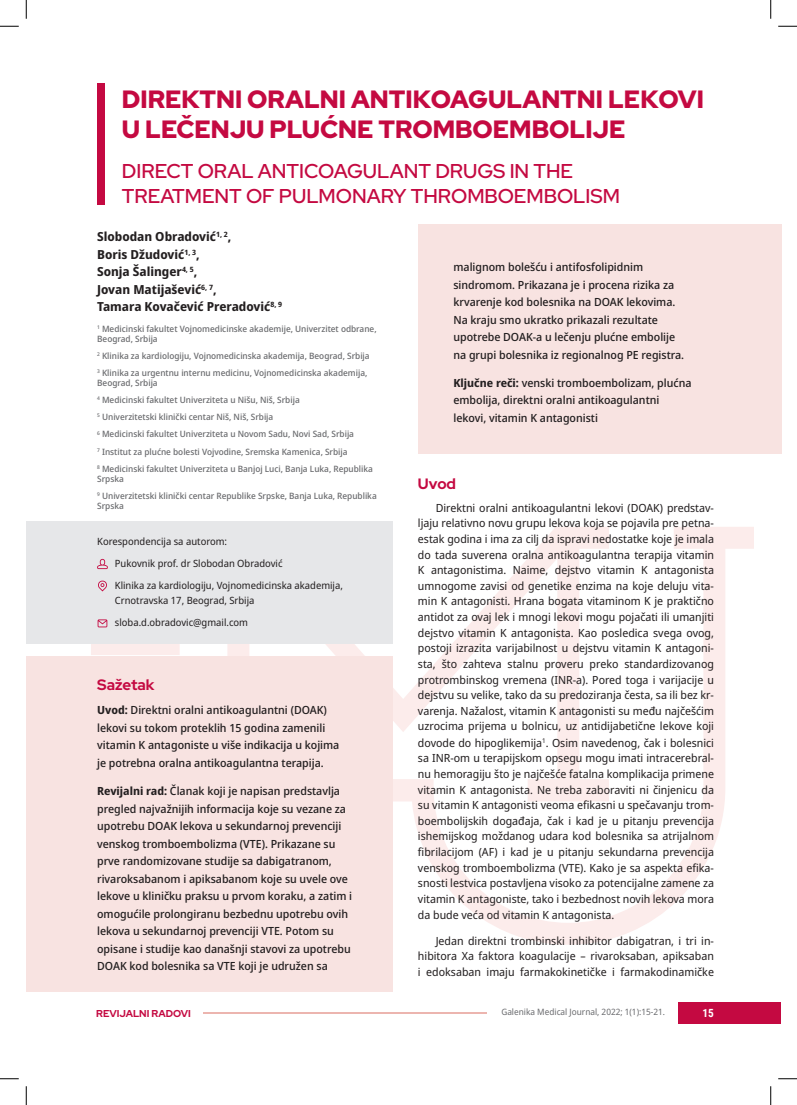
<style>
.page{position:relative;width:797px;height:1105px;background:#fff}
.page>*{position:absolute;margin:0;border:0;box-sizing:border-box;transform-origin:0 0}
.Naslov{font:900 25px/30px "Red Hat Display";color:#c40941}
.Naslov_ENG{font:500 20px/25px "Red Hat Display";color:#c40941}
.Podnaslov_Sažetak{font:700 15px "Red Hat Display";color:#c40941}
.Paragraf_-_Autori{font:700 12.5px/17.5px "Noto Sans Display";color:#231f20}
.Paragraf_-_Glavni{font:11.25px/15.6px "Noto Sans Display";color:#231f20;text-align:justify}
.Paragraf_-_Sažetak_d{font:500 11.25px/17.5px "Noto Sans Display";color:#231f20}
.Sažetak_desna_strana{font:500 11.25px/17.5px "Noto Sans Display";color:#231f20}
.t1{font:700 11.25px "Roboto Condensed";color:#fff}
.Paragraf_-_Korespode{font:10px/15px "Noto Sans Display";color:#231f20}
.Korespodencija_Naslo{font:10px "Noto Sans Display";color:#231f20}
.t2{font:700 10px "Red Hat Display";color:#c40941}
.Paragraf_-_Klinike{font:500 8.75px/10px "Noto Sans Display";color:#6c6d70}
.t3{font:8.75px "Noto Sans Display";color:#6c6d70}
.s1{font-weight:700}
</style>
<div class="page">
<svg style="left:26px;top:527px;width:727px;height:418px"></svg>
<hr style="left:203px;top:1012px;width:283px;height:1px;background:#ecb5af">
<div style="left:678px;top:1002px;width:103px;height:22px;background:#c40941"></div>
<div style="left:97px;top:83px;width:7px;height:59px;background:#c40941"></div>
<div style="left:97px;top:139px;width:7px;height:66px;background:#c40941"></div>
<div style="left:26px;top:521px;width:367px;height:63px;background:#e6e7e9"></div>
<div style="left:26px;top:580px;width:367px;height:63px;background:#e6e7e9"></div>
<div style="left:26px;top:656px;width:367px;height:132px;background:#f8e3e1"></div>
<div style="left:26px;top:737px;width:367px;height:254px;background:#f8e3e1"></div>
<div style="left:418px;top:224px;width:363px;height:166px;background:#f8e3e1"></div>
<div style="left:418px;top:339px;width:363px;height:114px;background:#f8e3e1"></div>
<svg style="left:97px;top:559px;width:11px;height:10px"></svg>
<svg style="left:98px;top:580px;width:9px;height:11px"></svg>
<svg style="left:98px;top:619px;width:9px;height:8px"></svg>
<svg style="left:0;top:25px;width:19px;height:2px"></svg>
<svg style="left:778px;top:25px;width:19px;height:2px"></svg>
<svg style="left:0;top:1078px;width:19px;height:1px"></svg>
<svg style="left:778px;top:1078px;width:19px;height:1px"></svg>
<svg style="left:25px;top:0;width:2px;height:19px"></svg>
<svg style="left:25px;top:1086px;width:2px;height:19px"></svg>
<svg style="left:770px;top:0;width:1px;height:19px"></svg>
<svg style="left:770px;top:1086px;width:1px;height:19px"></svg>
<p class="Naslov" style="left:122px;top:84px;width:583px">DIREKTNI ORALNI ANTIKOAGULANTNI LEKOVI<br>U LEČENJU PLUĆNE TROMBOEMBOLIJE</p>
<p class="Naslov_ENG" style="left:122px;top:158px;width:499px">DIRECT ORAL ANTICOAGULANT DRUGS IN THE<br>TREATMENT OF PULMONARY THROMBOEMBOLISM</p>
<p class="Paragraf_-_Autori" style="left:97px;top:228px;width:186px">Slobodan Obradović<sup>1,</sup> <sup>2</sup>,<br>Boris Džudović<sup>1,</sup> <sup>3</sup>,<br>Sonja Šalinger<sup>4,</sup> <sup>5</sup>,<br>Jovan Matijašević<sup>6,</sup> <sup>7</sup>,<br>Tamara Kovačević Preradović<sup>8,</sup> <sup>9</sup></p>
<p class="Paragraf_-_Klinike" style="left:97px;top:324px;width:281px"><sup>1</sup> Medicinski fakultet Vojnomedicinske akademije, Univerzitet odbrane,<br>Beograd, Srbija</p>
<p class="Paragraf_-_Klinike" style="left:97px;top:351px;width:274px"><sup>2</sup> Klinika za kardiologiju, Vojnomedicinska akademija, Beograd, Srbija</p>
<p class="Paragraf_-_Klinike" style="left:97px;top:368px;width:272px"><sup>3</sup> Klinika za urgentnu internu medicinu, Vojnomedicinska akademija,<br>Beograd, Srbija</p>
<p class="Paragraf_-_Klinike" style="left:97px;top:395px;width:204px"><sup>4</sup> Medicinski fakultet Univerziteta u Nišu, Niš, Srbija</p>
<p class="Paragraf_-_Klinike" style="left:97px;top:412px;width:178px"><sup>5</sup> Univerzitetski klinički centar Niš, Niš, Srbija</p>
<p class="Paragraf_-_Klinike" style="left:97px;top:429px;width:258px"><sup>6</sup> Medicinski fakultet Univerziteta u Novom Sadu, Novi Sad, Srbija</p>
<p class="Paragraf_-_Klinike" style="left:97px;top:446px;width:252px"><sup>7</sup> Institut za plućne bolesti Vojvodine, Sremska Kamenica, Srbija</p>
<p class="Paragraf_-_Klinike" style="left:97px;top:464px;width:277px"><sup>8</sup> Medicinski fakultet Univerziteta u Banjoj Luci, Banja Luka, Republika<br>Srpska</p>
<p class="Paragraf_-_Klinike" style="left:97px;top:491px;width:281px"><sup>9</sup> Univerzitetski klinički centar Republike Srpske, Banja Luka, Republika<br>Srpska</p>
<p class="Korespodencija_Naslo" style="left:97px;top:534px;width:131px">Korespondencija sa autorom:</p>
<p class="Paragraf_-_Korespode" style="left:115px;top:556px;width:169px">Pukovnik prof. dr Slobodan Obradović</p>
<p class="Paragraf_-_Korespode" style="left:115px;top:578px;width:229px">Klinika za kardiologiju, Vojnomedicinska akademija,<br>Crnotravska 17, Beograd, Srbija</p>
<p class="Paragraf_-_Korespode" style="left:115px;top:615px;width:135px">sloba.d.obradovic@gmail.com</p>
<p class="Sažetak_desna_strana" style="left:453px;top:259px;width:232px">malignom bolešću i antifosfolipidnim sindromom. Prikazana je i procena rizika za krvarenje kod bolesnika na DOAK lekovima.<br>Na kraju smo ukratko prikazali rezultate upotrebe DOAK-a u lečenju plućne embolije na grupi bolesnika iz regionalnog PE registra.</p>
<p class="Sažetak_desna_strana" style="left:453px;top:374px;width:240px"><span class="s1">Ključne reči:</span> venski tromboembolizam, plućna embolija, direktni oralni antikoagulantni lekovi, vitamin K antagonisti</p>
<p class="Podnaslov_Sažetak" style="left:418px;top:474px;width:40px">Uvod</p>
<p class="Paragraf_-_Glavni" style="left:418px;top:500px;width:297px;text-indent:18px">Direktni oralni antikoagulantni lekovi (DOAK) predstav&shy;ljaju relativno novu grupu lekova koja se pojavila pre petna&shy;estak godina i ima za cilj da ispravi nedostatke koje je imala do tada suverena oralna antikoagulantna terapija vitamin K antagonistima. Naime, dejstvo vitamin K antagonista umnogome zavisi od genetike enzima na koje deluju vita&shy;min K antagonisti. Hrana bogata vitaminom K je praktično antidot za ovaj lek i mnogi lekovi mogu pojačati ili umanjiti dejstvo vitamin K antagonista. Kao posledica svega ovog, postoji izrazita varijabilnost u dejstvu vitamin K antagoni&shy;sta, što zahteva stalnu proveru preko standardizovanog protrombinskog vremena (INR-a). Pored toga i varijacije u dejstvu su velike, tako da su predoziranja česta, sa ili bez kr&shy;varenja. Nažalost, vitamin K antagonisti su među najčešćim uzrocima prijema u bolnicu, uz antidijabetične lekove koji dovode do hipoglikemija<sup>1</sup>. Osim navedenog, čak i bolesnici sa INR-om u terapijskom opsegu mogu imati intracerebral&shy;nu hemoragiju što je najčešće fatalna komplikacija primene vitamin K antagonista. Ne treba zaboraviti ni činjenicu da su vitamin K antagonisti veoma efikasni u spečavanju trom&shy;boembolijskih događaja, čak i kad je u pitanju prevencija ishemijskog moždanog udara kod bolesnika sa atrijalnom fibrilacijom (AF) i kad je u pitanju sekundarna prevencija venskog tromboembolizma (VTE). Kako je sa aspekta efika&shy;snosti lestvica postavljena visoko za potencijalne zamene za vitamin K antagoniste, tako i bezbednost novih lekova mora da bude veća od vitamin K antagonista.</p>
<p class="Paragraf_-_Glavni" style="left:418px;top:933px;width:297px;text-indent:18px">Jedan direktni trombinski inhibitor dabigatran, i tri in&shy;hibitora Xa faktora koagulacije – rivaroksaban, apiksaban i edoksaban imaju farmakokinetičke i farmakodinamičke</p>
<p class="t3" style="left:501px;top:1006px;width:165px">Galenika Medical Journal, 2022; 1(1):15-21.</p>
<p class="Podnaslov_Sažetak" style="left:97px;top:675px;width:59px">Sažetak</p>
<p class="Paragraf_-_Sažetak_d" style="left:97px;top:702px;width:244px"><span class="s1">Uvod:</span> Direktni oralni antikoagulantni (DOAK) lekovi su tokom proteklih 15 godina zamenili vitamin K antagoniste u više indikacija u kojima je potrebna oralna antikoagulantna terapija.</p>
<p class="Paragraf_-_Sažetak_d" style="left:97px;top:782px;width:256px"><span class="s1">Revijalni rad:</span> Članak koji je napisan predstavlja pregled najvažnijih informacija koje su vezane za upotrebu DOAK lekova u sekundarnoj prevenciji venskog tromboembolizma (VTE). Prikazane su prve randomizovane studije sa dabigatranom, rivaroksabanom i apiksabanom koje su uvele ove lekove u kliničku praksu u prvom koraku, a zatim i omogućile prolongiranu bezbednu upotrebu ovih lekova u sekundarnoj prevenciji VTE. Potom su opisane i studije kao današnji stavovi za upotrebu DOAK kod bolesnika sa VTE koji je udružen sa</p>
<p class="t2" style="left:96px;top:1006px;width:96px">REVIJALNI RADOVI</p>
<p class="t1" style="left:702px;top:1005px;width:13px">15</p>
</div>
